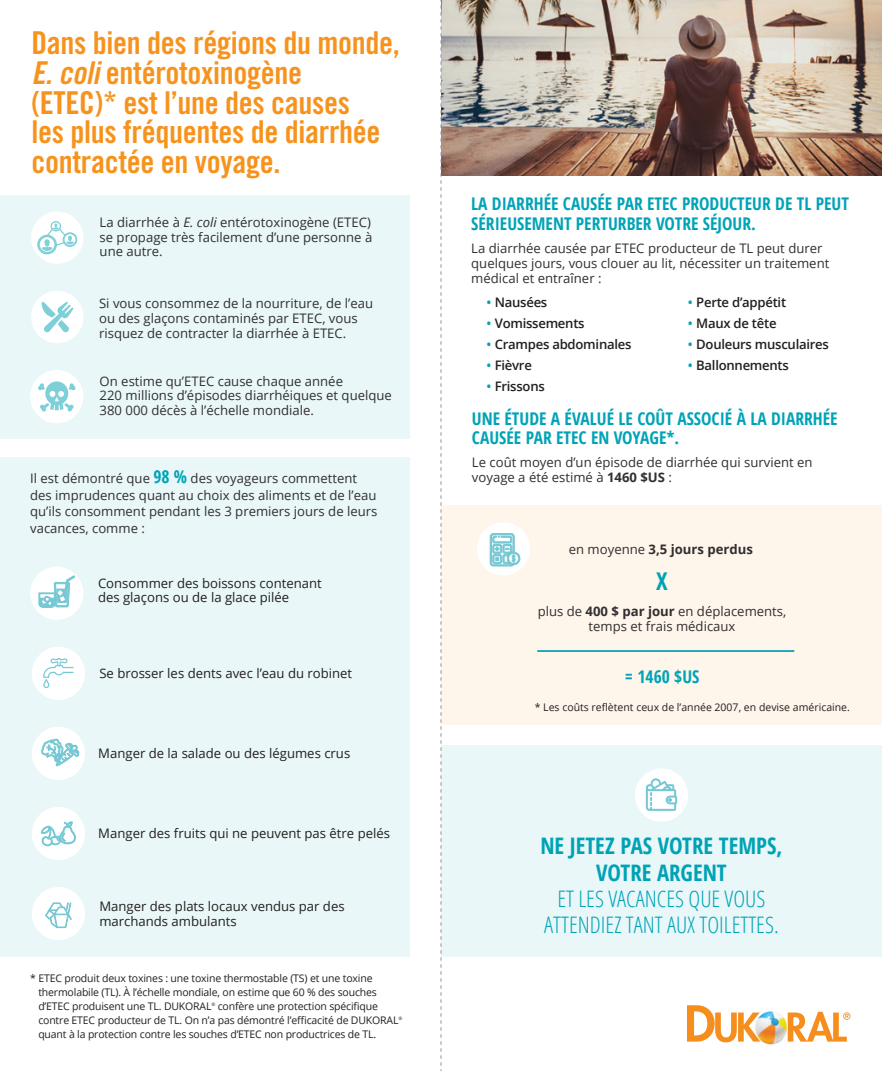
<style>
.page{position:relative;width:882px;height:1071px;background:#fff}
.page>*{position:absolute;margin:0;border:0;box-sizing:border-box;transform-origin:0 0}
.t1{font:31.5px/29.8px "Trade Gothic LT Std Bd Cn 20";letter-spacing:-.01em;color:#f7931d}
.t2{font:700 condensed 24.5px "Open Sans";color:#00a3b6}
.t3{font:300 condensed 22.75px/26.2px "Open Sans";color:#00a3b6;text-align:center}
.t4{font:700 condensed 22.75px/26.2px "Open Sans";color:#00a3b6;text-align:center}
.t5{font:700 condensed 17.5px/20.1px "Open Sans";color:#00a3b6}
.t6{font:13.12px/14.9px "Open Sans";color:#312f30}
.t7{font:13.12px/14.9px "Open Sans";color:#231f20}
.t8{font:600 13.12px "Open Sans";letter-spacing:-.02em;color:#231f20}
.t9{font:700 13.12px "Open Sans";color:#312f30}
.t10{font:10.5px/14px "Open Sans";letter-spacing:-.015em;color:#231f20}
.s1{font-style:italic}
.s2{font-weight:700;font-stretch:condensed;font-size:17.5px;color:#00a3b6}
.s3{color:#00a3b6}
.s4{font-weight:700}
.s5{font-weight:400}
.s6{font-size:18.38px}
</style>
<div class="page">
<svg style="left:687px;top:1005px;width:65px;height:37px"></svg>
<svg style="left:789px;top:1012px;width:61px;height:30px"></svg>
<img style="left:752px;top:1011px;width:37px;height:34px">
<div style="left:441px;top:745px;width:441px;height:211px;background:#e9f7f8"></div>
<div style="left:0;top:457px;width:410px;height:499px;background:#e9f7f8"></div>
<div style="left:0;top:195px;width:409px;height:244px;background:#e9f7f8"></div>
<div style="left:31px;top:211px;width:53px;height:53px;background:#fff;border-radius:50%"></div>
<svg style="left:37px;top:221px;width:40px;height:33px"></svg>
<div style="left:30px;top:370px;width:53px;height:53px;background:#fff;border-radius:50%"></div>
<svg style="left:38px;top:381px;width:38px;height:31px"></svg>
<div style="left:31px;top:291px;width:53px;height:52px;background:#fff;border-radius:50%"></div>
<svg style="left:41px;top:301px;width:32px;height:32px"></svg>
<div style="left:32px;top:887px;width:53px;height:53px;background:#fff;border-radius:50%"></div>
<svg style="left:45px;top:902px;width:27px;height:26px"></svg>
<div style="left:30px;top:567px;width:53px;height:53px;background:#fff;border-radius:50%"></div>
<svg style="left:39px;top:576px;width:36px;height:32px"></svg>
<div style="left:32px;top:647px;width:53px;height:53px;background:#fff;border-radius:50%"></div>
<svg style="left:43px;top:658px;width:31px;height:30px"></svg>
<div style="left:32px;top:727px;width:53px;height:53px;background:#fff;border-radius:50%"></div>
<svg style="left:41px;top:739px;width:38px;height:27px"></svg>
<div style="left:32px;top:807px;width:53px;height:53px;background:#fff;border-radius:50%"></div>
<svg style="left:41px;top:822px;width:35px;height:24px"></svg>
<img style="left:442px;top:0;width:440px;height:176px">
<div style="left:441px;top:505px;width:441px;height:219px;background:#fef5eb"></div>
<div style="left:635px;top:768px;width:53px;height:54px;background:#fff;border-radius:50%"></div>
<svg style="left:646px;top:779px;width:31px;height:31px"></svg>
<hr style="left:537px;top:650px;width:257px;height:2px;background:#00a3b6">
<div style="left:477px;top:522px;width:53px;height:54px;background:#fff;border-radius:50%"></div>
<svg style="left:490px;top:533px;width:30px;height:33px"></svg>
<svg style="left:441px;top:0;width:1px;height:1071px"></svg>
<h1 class="t1" style="left:31px;top:28px;width:370px">Dans bien des régions du monde,<br><span class="s1">E.coli</span>entérotoxinogène<br>(ETEC)* est l’une des causes<br>les plus fréquentes de diarrhée contractée en voyage.</h1>
<p class="t6" style="left:100px;top:214px;width:274px;text-align:justify">La diarrhée à <span class="s1">E. coli</span> entérotoxinogène (ETEC) se propage très facilement d’une personne à une autre.</p>
<p class="t6" style="left:99px;top:296px;width:275px">Si vous consommez de la nourriture, de l’eau ou des glaçons contaminés par ETEC, vous risquez de contracter la diarrhée à ETEC.</p>
<p class="t6" style="left:100px;top:373px;width:294px">On estime qu’ETEC cause chaque année<br>220 millions d’épisodes diarrhéiques et quelque<br>380 000 décès à l’échelle mondiale.</p>
<p class="t6" style="left:30px;top:470px;width:349px;line-height:16.6px">Il est démontré que <span class="s2">98 %</span> des voyageurs commettent des imprudences quant au choix des aliments et de l’eau qu’ils consomment pendant les 3 premiers jours de leurs vacances, comme :</p>
<p class="t7" style="left:98px;top:575px;width:225px">Consommer des boissons contenant des glaçons ou de la glace pilée</p>
<p class="t7" style="left:99px;top:666px;width:254px">Se brosser les dents avec l’eau du robinet</p>
<p class="t7" style="left:98px;top:746px;width:253px">Manger de la salade ou des légumes crus</p>
<p class="t7" style="left:98px;top:826px;width:293px">Manger des fruits qui ne peuvent pas être pelés</p>
<p class="t7" style="left:99px;top:899px;width:247px">Manger des plats locaux vendus par des marchands ambulants</p>
<p class="t10" style="left:38px;top:971px;width:365px;text-indent:-8px">* ETEC produit deux toxines : une toxine thermostable (TS) et une toxine thermolabile (TL). À l’échelle mondiale, on estime que 60 % des souches d’ETEC produisent une TL. DUKORAL<sup>®</sup> confère une protection spécifique contre ETEC producteur de TL. On n’a pas démontré l’efficacité de DUKORAL<sup>® </sup>quant à la protection contre les souches d’ETEC non productrices de TL.</p>
<h3 class="t5" style="left:471px;top:194px;width:379px">LA DIARRHÉE CAUSÉE PAR ETEC PRODUCTEUR DE TL PEUT<br>SÉRIEUSEMENT PERTURBER VOTRE SÉJOUR.</h3>
<p class="t6" style="left:471px;top:241px;width:360px">La diarrhée causée par ETEC producteur de TL peut durer quelques jours, vous clouer au lit, nécessiter un traitement médical et entraîner :</p>
<p class="t8" style="left:486px;top:293px;width:62px"><span class="s3">•</span> Nausées</p>
<p class="t8" style="left:486px;top:314px;width:100px"><span class="s3">•</span> Vomissements</p>
<p class="t8" style="left:486px;top:335px;width:147px"><span class="s3">•</span> Crampes abdominales</p>
<p class="t8" style="left:486px;top:356px;width:47px"><span class="s3">•</span> Fièvre</p>
<p class="t8" style="left:486px;top:377px;width:60px"><span class="s3">•</span> Frissons</p>
<p class="t8" style="left:688px;top:293px;width:100px"><span class="s3">•</span> Perte d’appétit</p>
<p class="t8" style="left:688px;top:314px;width:90px"><span class="s3">•</span> Maux de tête</p>
<p class="t8" style="left:688px;top:335px;width:143px"><span class="s3">•</span> Douleurs musculaires</p>
<p class="t8" style="left:688px;top:356px;width:103px"><span class="s3">•</span> Ballonnements</p>
<h3 class="t5" style="left:472px;top:409px;width:367px;line-height:19.2px">UNE ÉTUDE A ÉVALUÉ LE COÛT ASSOCIÉ À LA DIARRHÉE<br>CAUSÉE PAR ETEC EN VOYAGE*.</h3>
<p class="t6" style="left:472px;top:454px;width:342px">Le coût moyen d’un épisode de diarrhée qui survient en voyage a été estimé à <span class="s4">1460 $US</span> :</p>
<p class="t9" style="left:569px;top:540px;width:186px"><span class="s5">en moyenne</span> 3,5 jours perdus</p>
<h2 class="t2" style="left:656px;top:564px;width:13px">X</h2>
<p class="t6" style="left:538px;top:604px;width:250px;text-align:center">plus de <span class="s4">400 $ par jour</span> en déplacements, temps et frais médicaux</p>
<h3 class="t5" style="left:625px;top:666px;width:76px"><span class="s6">=</span> 1460 $US</h3>
<p class="t10" style="left:535px;top:700px;width:317px">* Les coûts reflètent ceux de l’année 2007, en devise américaine.</p>
<h3 class="t4" style="left:540px;top:833px;width:244px">NE JETEZ PAS VOTRE TEMPS,<br>VOTRE ARGENT</h3>
<h3 class="t3" style="left:544px;top:885px;width:236px">ET LES VACANCES QUE VOUS<br>ATTENDIEZ TANT AUX TOILETTES.</h3>
</div>
